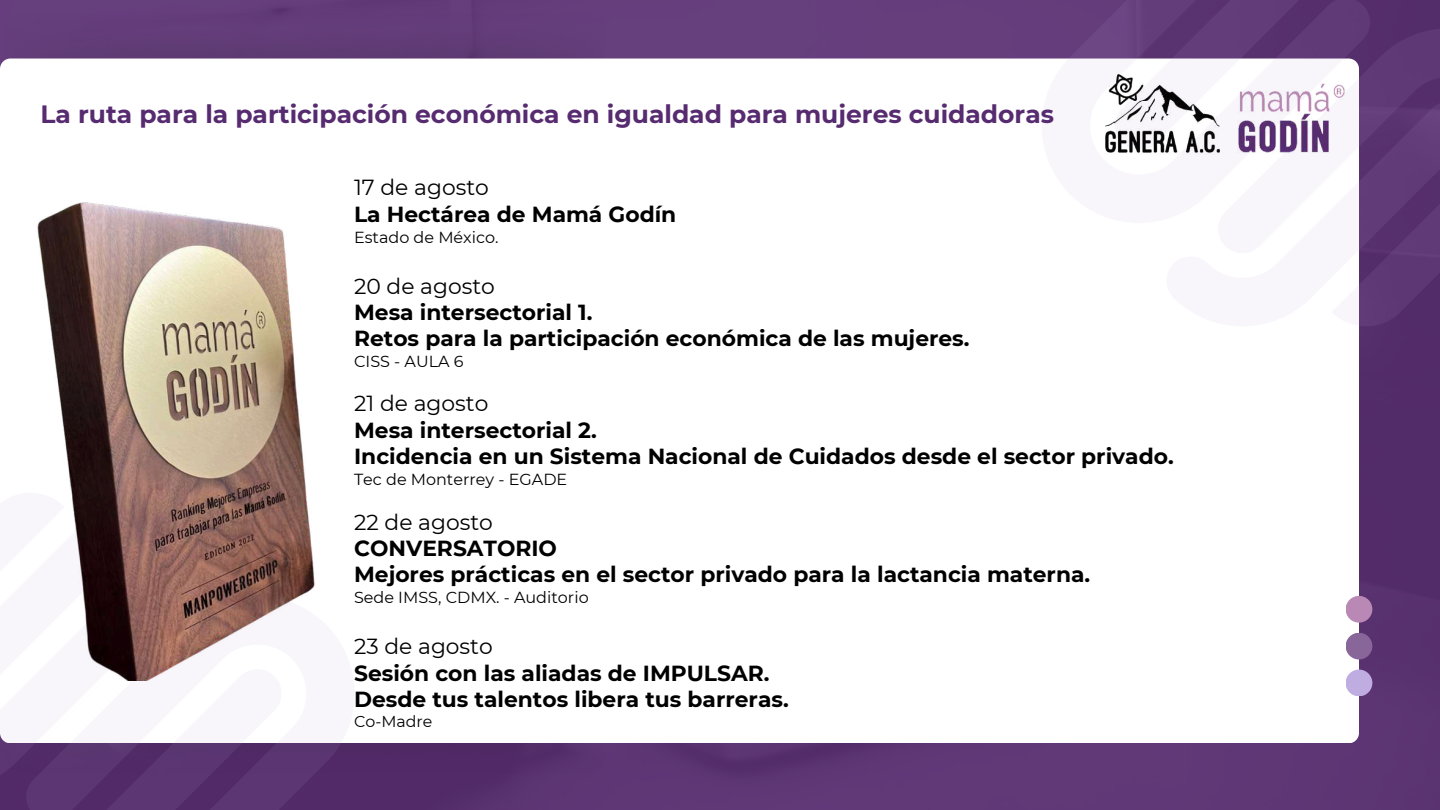
<style>
.page{position:relative;width:1440px;height:810px;background:#fff}
.page>*{position:absolute;margin:0;border:0;box-sizing:border-box;transform-origin:0 0}
.t1{font:700 25px "Montserrat";color:#572b70}
.t2{font:700 21.8px/26.2px "Montserrat";color:#000}
.t3{font:21.8px "Montserrat";color:#000}
.t4{font:16px "Montserrat";color:#000}
.t5{font:15.8px "Montserrat";color:#000}
</style>
<div class="page">
<img style="left:1px;top:0;width:1439px;height:810px">
<img style="left:355px;top:743px;width:255px;height:32px">
<div style="left:0;top:12px;width:610px;height:54px;background:#633c79"></div>
<div style="left:0;top:59px;width:1359px;height:684px;background:#fff;border-radius:10px"></div>
<svg style="left:0;top:680px;width:355px;height:130px"></svg>
<svg style="left:1042px;top:0;width:398px;height:327px"></svg>
<div style="left:1346px;top:670px;width:26px;height:26px;background:#bface0;border-radius:50%"></div>
<div style="left:1346px;top:633px;width:26px;height:26px;background:#88669a;border-radius:50%"></div>
<div style="left:1346px;top:596px;width:26px;height:27px;background:#ba88b4;border-radius:50%"></div>
<img style="left:1233px;top:81px;width:112px;height:75px">
<img style="left:1105px;top:74px;width:114px;height:82px">
<img style="left:37px;top:202px;width:278px;height:478px">
<p class="t1" style="left:40px;top:98px;width:1015px">La ruta para la participación económica en igualdad para mujeres cuidadoras</p>
<p class="t3" style="left:354px;top:174px;width:136px">17 de agosto</p>
<p class="t2" style="left:354px;top:201px;width:324px">La Hectárea de Mamá Godín</p>
<p class="t4" style="left:354px;top:227px;width:146px">Estado de México.</p>
<p class="t3" style="left:354px;top:273px;width:142px">20 de agosto</p>
<p class="t2" style="left:354px;top:299px;width:617px">Mesa intersectorial 1.<br>Retos para la participación económica de las mujeres.</p>
<p class="t4" style="left:354px;top:352px;width:111px">CISS - AULA 6</p>
<p class="t3" style="left:354px;top:390px;width:136px">21 de agosto</p>
<p class="t2" style="left:354px;top:417px;width:821px">Mesa intersectorial 2.<br>Incidencia en un Sistema Nacional de Cuidados desde el sector privado.</p>
<p class="t4" style="left:354px;top:470px;width:215px">Tec de Monterrey - EGADE</p>
<p class="t3" style="left:354px;top:509px;width:140px">22 de agosto</p>
<p class="t2" style="left:354px;top:535px;width:738px">CONVERSATORIO<br>Mejores prácticas en el sector privado para la lactancia materna.</p>
<p class="t4" style="left:354px;top:588px;width:236px">Sede IMSS, CDMX. - Auditorio</p>
<p class="t3" style="left:354px;top:633px;width:140px">23 de agosto</p>
<p class="t2" style="left:354px;top:660px;width:436px">Sesión con las aliadas de IMPULSAR.<br>Desde tus talentos libera tus barreras.</p>
<p class="t5" style="left:354px;top:712px;width:80px">Co-Madre</p>
</div>
